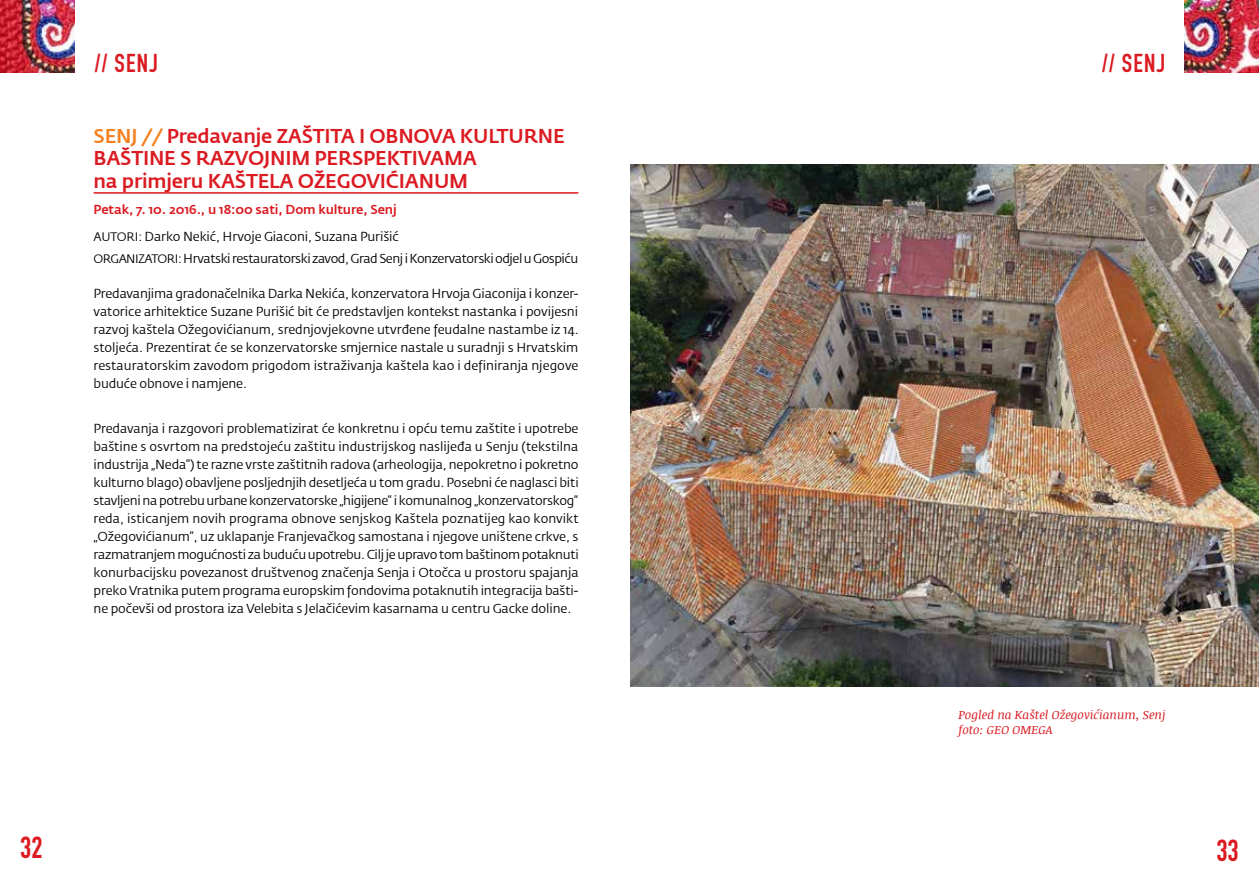
<style>
.page{position:relative;width:1259px;height:885px;background:#fff}
.page>*{position:absolute;margin:0;border:0;box-sizing:border-box;transform-origin:0 0}
.t1{font:30px "DIN Engschrift Standard";color:#db1a21}
.t2{font:25.5px "DIN Engschrift Standard";letter-spacing:.05em;color:#db1a21}
.t3{font:500 19.5px/22.5px "Fedra Sans Pro";letter-spacing:-.01em;color:#db1a21}
.t4{font:12.75px/18px "Fedra Sans Pro Normal";letter-spacing:-.01em;color:#000;text-align:justify}
.t5{font:12.75px/22.2px "Fedra Sans Pro Normal";letter-spacing:-.035em;color:#000}
.t6{font:500 12.75px "Fedra Sans Pro";letter-spacing:-.01em;color:#db1a21}
.t7{font:italic 12px/14.4px "Noticia Text";letter-spacing:.005em;color:#db1a21}
.s1{color:#f58220}
.s2{font-size:12px}
</style>
<div class="page">
<img style="left:0;top:0;width:74px;height:72px">
<img style="left:1184px;top:0;width:75px;height:72px">
<img style="left:631px;top:164px;width:628px;height:522px">
<hr style="left:94px;top:192px;width:484px;height:2px;background:#db1a21">
<h2 class="t2" style="left:95px;top:48px;width:65px">// SENJ</h2>
<h3 class="t3" style="left:94px;top:125px;width:473px"><span class="s1">SENJ //</span> Predavanje ZAŠTITA I OBNOVA KULTURNE<br>BAŠTINE S RAZVOJNIM PERSPEKTIVAMA<br>na primjeru KAŠTELA OŽEGOVIĆIANUM</h3>
<p class="t6" style="left:94px;top:202px;width:305px">Petak, 7. 10. 2016., u 18:00 sati, Dom kulture, Senj</p>
<p class="t5" style="left:94px;top:225px;width:486px"><span class="s2">AUTORI:</span> Darko Nekić, Hrvoje Giaconi, Suzana Purišić<br><span class="s2">ORGANIZATORI:</span> Hrvatski restauratorski zavod, Grad Senj i Konzervatorski odjel u Gospiću</p>
<p class="t4" style="left:94px;top:285px;width:487px">Predavanjima gradonačelnika Darka Nekića, konzervatora Hrvoja Giaconija i konzer&shy;vatorice arhitektice Suzane Purišić bit će predstavljen kontekst nastanka i povijesni razvoj kaštela Ožegovićianum, srednjovjekovne utvrđene feudalne nastambe iz 14. stoljeća. Prezentirat će se konzervatorske smjernice nastale u suradnji s Hrvatskim restauratorskim zavodom prigodom istraživanja kaštela kao i definiranja njegove buduće obnove i namjene.</p>
<p class="t4" style="left:94px;top:419px;width:487px">Predavanja i razgovori problematizirat će konkretnu i opću temu zaštite i upotrebe baštine s osvrtom na predstojeću zaštitu industrijskog naslijeđa u Senju (tekstilna industrija „Neda“) te razne vrste zaštitnih radova (arheologija, nepokretno i pokretno kulturno blago) obavljene posljednjih desetljeća u tom gradu. Posebni će naglasci biti stavljeni na potrebu urbane konzervatorske „higijene“ i komunalnog „konzervatorskog“ reda, isticanjem novih programa obnove senjskog Kaštela poznatijeg kao konvikt „Ožegovićianum“, uz uklapanje Franjevačkog samostana i njegove uništene crkve, s razmatranjem mogućnosti za buduću upotrebu. Cilj je upravo tom baštinom potaknuti konurbacijsku povezanost društvenog značenja Senja i Otočca u prostoru spajanja preko Vratnika putem programa europskim fondovima potaknutih integracija bašti&shy;ne počevši od prostora iza Velebita s Jelačićevim kasarnama u centru Gacke doline.</p>
<h2 class="t2" style="left:1102px;top:48px;width:65px">// SENJ</h2>
<p class="t7" style="left:958px;top:707px;width:208px">Pogled na Kaštel Ožegovićianum, Senj foto: GEO OMEGA</p>
<h1 class="t1" style="left:20px;top:829px;width:24px">32</h1>
<h1 class="t1" style="left:1216px;top:832px;width:24px">33</h1>
</div>
